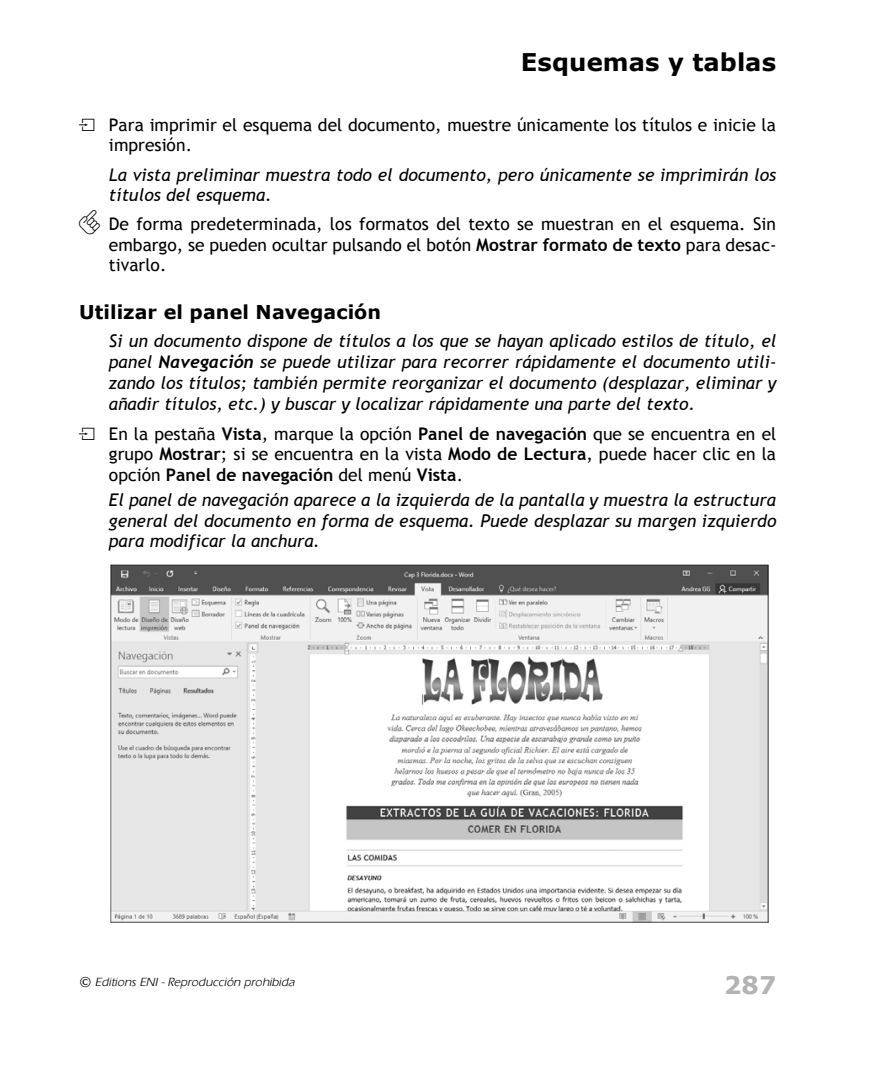
<style>
.page{position:relative;width:883px;height:1072px;background:#fff}
.page>*{position:absolute;margin:0;border:0;box-sizing:border-box;transform-origin:0 0}
.t1{font:700 24.32px "Verdana";letter-spacing:.005em;color:#000}
.t2{font:700 24.32px "Verdana";color:#b3b3b3}
.t3{font:700 19.07px "Verdana";letter-spacing:.005em;color:#000}
.t4{font:italic 17.5px/21px "Trebuchet MS";letter-spacing:.005em;color:#000;text-align:justify}
.t5{font:17.5px/20.3px "Trebuchet MS";letter-spacing:.005em;color:#000;text-align:justify}
.t6{font:italic 12.25px "Ergoe";color:#000}
.s1{font-family:"Puce"}
.s2{font-weight:700}
.s3{font-family:"Verdana"}
</style>
<div class="page">
<img style="left:111px;top:565px;width:657px;height:357px">
<h1 class="t1" style="left:520px;top:47px;width:257px">Esquemas y tablas</h1>
<p class="t5" style="left:109px;top:114px;width:668px;text-indent:-30px"><span class="s1">i</span> Para imprimir el esquema del documento, muestre únicamente los títulos e inicie la impresión.</p>
<p class="t4" style="left:109px;top:164px;width:669px;line-height:20.3px">La vista preliminar muestra todo el documento, pero únicamente se imprimirán los títulos del esquema.</p>
<p class="t5" style="left:109px;top:214px;width:669px;text-indent:-30px"><span class="s1">m</span> De forma predeterminada, los formatos del texto se muestran en el esquema. Sin embargo, se pueden ocultar pulsando el botón <span class="s2">Mostrar formato de texto</span> para desac&shy;tivarlo.</p>
<p class="t3" style="left:79px;top:300px;width:303px">Utilizar el panel Navegación</p>
<p class="t4" style="left:109px;top:330px;width:669px">Si un documento dispone de títulos a los que se hayan aplicado estilos de título, el panel <span class="s2">Navegación</span> se puede utilizar para recorrer rápidamente el documento utili&shy;zando los títulos; también permite reorganizar el documento (desplazar, eliminar y añadir títulos, etc.) y buscar y localizar rápidamente una parte del texto.</p>
<p class="t5" style="left:109px;top:424px;width:668px;text-indent:-30px"><span class="s1">i</span> En la pestaña <span class="s2">Vista</span>, marque la opción <span class="s2">Panel de navegación</span> que se encuentra en el grupo <span class="s2">Mostrar</span>; si se encuentra en la vista <span class="s2">Modo de Lectura</span>, puede hacer clic en la opción <span class="s2">Panel de navegación</span> del menú <span class="s2">Vista</span>.</p>
<p class="t4" style="left:109px;top:490px;width:669px;line-height:20.5px">El panel de navegación aparece a la izquierda de la pantalla y muestra la estructura general del documento en forma de esquema. Puede desplazar su margen izquierdo para modificar la anchura.</p>
<p class="t6" style="left:79px;top:975px;width:217px"><span class="s3">©</span> Editions ENI - Reproducción prohibida</p>
<h1 class="t2" style="left:724px;top:969px;width:54px">287</h1>
</div>
